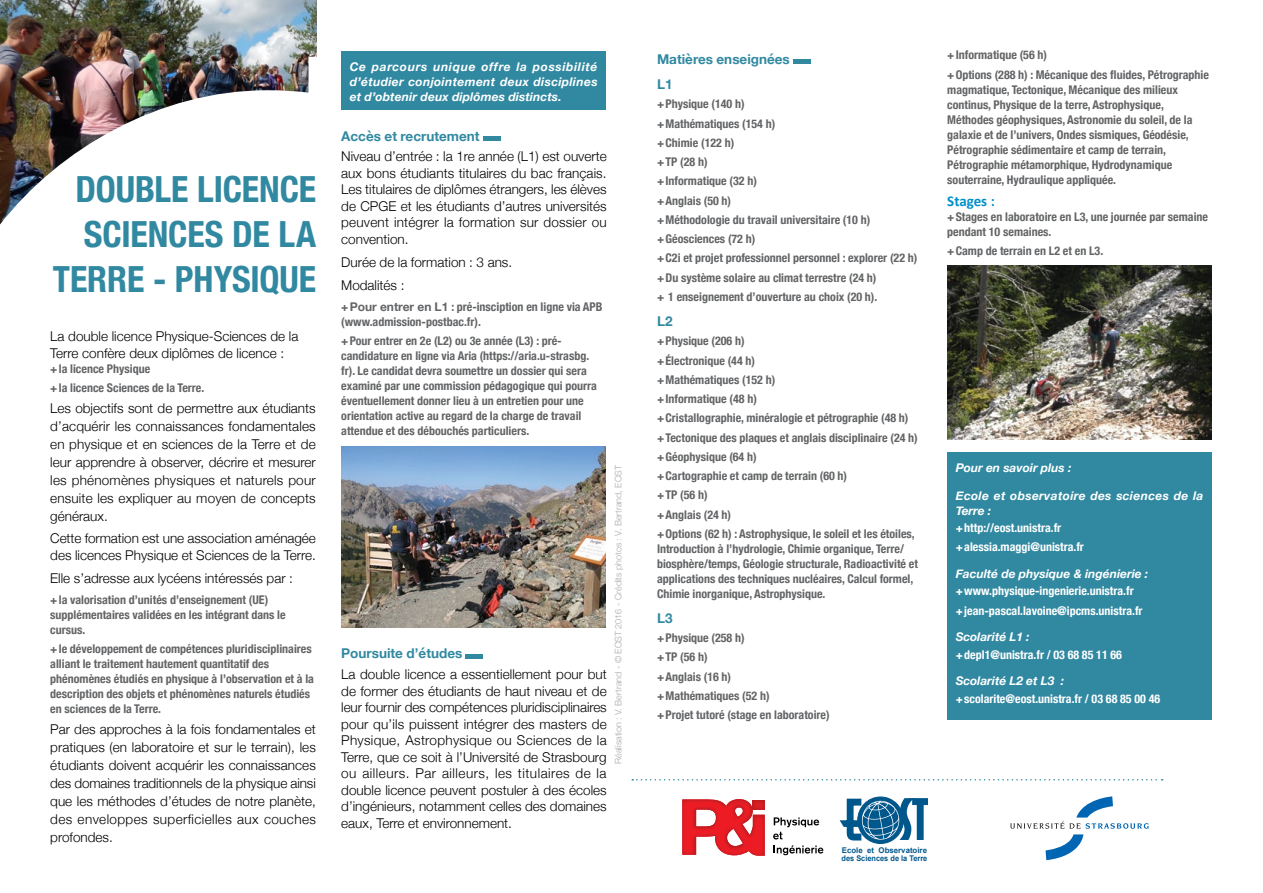
<style>
.page{position:relative;width:1263px;height:893px;background:#fff}
.page>*{position:absolute;margin:0;border:0;box-sizing:border-box;transform-origin:0 0}
.t1{font:700 condensed 36px "Helvetica Neue";letter-spacing:-.005em;color:#3189a1}
.t2{font:700 15px "Calibri";color:#0091c9}
.t3{font:300 13.5px/16.5px "Helvetica Neue";color:#000;text-align:justify}
.t4{font:700 13.5px/25px "Helvetica Neue";color:#3189a1}
.t5{font:700 condensed 12px/19.2px "Helvetica Neue";color:#636466}
.t6{font:700 condensed 12px/19.2px "Helvetica Neue";color:#fff}
.t7{font:italic 700 12px/15px "Helvetica Neue";letter-spacing:.01em;color:#fff;text-align:justify}
.t8{font:italic 700 12px/15px "Helvetica Neue";letter-spacing:.03em;color:#fff}
.t9{font:300 9px "Helvetica Neue";color:#a7a9ac}
.t10{font:700 7.8px/8.4px "Arial";color:#00578c}
.s1{font-stretch:normal}
</style>
<div class="page">
<img style="left:0;top:0;width:317px;height:225px">
<div style="left:947px;top:452px;width:265px;height:267px;background:#3189a1"></div>
<div style="left:483px;top:136px;width:17px;height:5px;background:#3189a1"></div>
<hr style="left:466px;top:654px;width:17px;height:4px;background:#3189a1">
<hr style="left:793px;top:60px;width:17px;height:4px;background:#3189a1">
<svg style="left:840px;top:796px;width:88px;height:48px"></svg>
<svg style="left:1010px;top:796px;width:139px;height:64px"></svg>
<svg style="left:632px;top:779px;width:531px;height:1px"></svg>
<img style="left:341px;top:446px;width:265px;height:181px">
<img style="left:947px;top:266px;width:265px;height:173px">
<svg style="left:773px;top:817px;width:46px;height:22px"></svg>
<svg style="left:774px;top:845px;width:49px;height:10px"></svg>
<img style="left:682px;top:799px;width:83px;height:57px">
<div style="left:341px;top:51px;width:265px;height:59px;background:#3189a1"></div>
<h1 class="t1" style="left:75px;top:159px;width:242px">DOUBLE lICENCE</h1>
<h1 class="t1" style="left:84px;top:204px;width:234px">SCIENCES DE LA</h1>
<h1 class="t1" style="left:53px;top:249px;width:245px">TERRE - physique</h1>
<p class="t3" style="left:50px;top:327px;width:250px">La double licence Physique-Sciences de la<br>Terre confère deux diplômes de licence :</p>
<p class="t5" style="left:50px;top:358px;width:156px">+la licence Physique<br>+la licence Sciences de la Terre.</p>
<p class="t3" style="left:50px;top:398px;width:267px;line-height:18px">Les objectifs sont de permettre aux étudiants d’acquérir les connaissances fondamentales en physique et en sciences de la Terre et de leur apprendre à observer, décrire et mesurer les phénomènes physiques et naturels pour ensuite les expliquer au moyen de concepts généraux.</p>
<p class="t3" style="left:50px;top:529px;width:267px">Cette formation est une association aménagée des licences Physique et Sciences de la Terre.</p>
<p class="t3" style="left:50px;top:569px;width:244px">Elle s’adresse aux lycéens intéressés par :</p>
<p class="t5" style="left:50px;top:592px;width:237px;line-height:15px">+la valorisation d’unités d’enseignement (UE) supplémentaires validées en les intégrant dans le cursus.</p>
<p class="t5" style="left:50px;top:641px;width:265px;line-height:15px">+le développement de compétences pluridisciplinaires alliant le traitement hautement quantitatif des phénomènes étudiés en physique à l’observation et à la description des objets et phénomènes naturels étudiés en sciences de la Terre.</p>
<p class="t3" style="left:50px;top:719px;width:267px;line-height:18px">Par des approches à la fois fondamentales et pratiques (en laboratoire et sur le terrain), les étudiants doivent acquérir les connaissances des domaines traditionnels de la physique ainsi que les méthodes d’études de notre planète, des enveloppes superficielles aux couches profondes.</p>
<p class="t7" style="left:350px;top:60px;width:249px">Ce parcours unique offre la possibilité d’étudier conjointement deux disciplines et d’obtenir deux diplômes distincts.</p>
<p class="t4" style="left:341px;top:124px;width:140px">Accès et recrutement</p>
<p class="t3" style="left:341px;top:147px;width:267px">Niveau d’entrée : la 1re année (L1) est ouverte aux bons étudiants titulaires du bac français.<br>Les titulaires de diplômes étrangers, les élèves de CPGE et les étudiants d’autres universités peuvent intégrer la formation sur dossier ou convention.</p>
<p class="t3" style="left:341px;top:250px;width:172px;line-height:23px">Durée de la formation : 3 ans.<br>Modalités :</p>
<p class="t5" style="left:341px;top:299px;width:263px;line-height:15px">+<span class="s1">Pour entrer en L1</span> : pré-insciption en ligne via APB (www.admission-postbac.fr).</p>
<p class="t5" style="left:341px;top:333px;width:257px;line-height:15px">+Pour entrer en 2e (L2) ou 3e année (L3) : pré&shy;candidature en ligne via Aria (https://aria.u-strasbg. fr). Le candidat devra soumettre un dossier qui sera examiné par une commission pédagogique qui pourra éventuellement donner lieu à un entretien pour une orientation active au regard de la charge de travail attendue et des débouchés particuliers.</p>
<p class="t4" style="left:341px;top:641px;width:123px">Poursuite d’études</p>
<p class="t3" style="left:341px;top:665px;width:267px">La double licence a essentiellement pour but de former des étudiants de haut niveau et de leur fournir des compétences pluridisciplinaires pour qu’ils puissent intégrer des masters de Physique, Astrophysique ou Sciences de la Terre, que ce soit à l’Université de Strasbourg ou ailleurs. Par ailleurs, les titulaires de la double licence peuvent postuler à des écoles d’ingénieurs, notamment celles des domaines eaux, Terre et environnement.</p>
<p class="t5" style="left:947px;top:45px;width:263px">+Informatique (56 h)<br>+Options (288 h) : Mécanique des fluides, Pétrographie</p>
<p class="t5" style="left:947px;top:81px;width:247px;line-height:15px">magmatique, Tectonique, Mécanique des milieux continus, Physique de la terre, Astrophysique, Méthodes géophysiques, Astronomie du soleil, de la galaxie et de l’univers, Ondes sismiques, Géodésie, Pétrographie sédimentaire et camp de terrain, Pétrographie métamorphique, Hydrodynamique souterraine, Hydraulique appliquée.</p>
<p class="t2" style="left:947px;top:191px;width:49px">Stages :</p>
<p class="t5" style="left:947px;top:208px;width:262px;line-height:15px">+Stages en laboratoire en L3, une journée par semaine pendant 10 semaines.</p>
<p class="t5" style="left:947px;top:241px;width:158px">+Camp de terrain en L2 et en L3.</p>
<p class="t4" style="left:657px;top:47px;width:134px">Matières enseignées<br>L1</p>
<p class="t5" style="left:657px;top:94px;width:262px">+Physique (140 h)<br>+Mathématiques (154 h)<br>+Chimie (122 h)<br>+TP (28 h)<br>+Informatique (32 h)<br>+Anglais (50 h)<br>+Méthodologie du travail universitaire (10 h) +Géosciences (72 h)<br>+C2i et projet professionnel personnel : explorer (22 h) +Du système solaire au climat terrestre (24 h)<br>+ 1 enseignement d’ouverture au choix (20 h).</p>
<p class="t4" style="left:657px;top:309px;width:17px">L2</p>
<p class="t5" style="left:657px;top:331px;width:262px">+Physique (206 h)<br>+Électronique (44 h)<br>+Mathématiques (152 h)<br>+Informatique (48 h)<br>+Cristallographie, minéralogie et pétrographie (48 h) +Tectonique des plaques et anglais disciplinaire (24 h) +Géophysique (64 h)<br>+Cartographie et camp de terrain (60 h)<br>+TP (56 h)<br>+Anglais (24 h)<br>+Options (62 h) : Astrophysique, le soleil et les étoiles,</p>
<p class="t5" style="left:657px;top:540px;width:262px;line-height:15px">Introduction à l’hydrologie, Chimie organique, Terre/ biosphère/temps, Géologie structurale, Radioactivité et applications des techniques nucléaires, Calcul formel, Chimie inorganique, Astrophysique.</p>
<p class="t4" style="left:657px;top:606px;width:17px">L3</p>
<p class="t5" style="left:657px;top:627px;width:174px">+Physique (258 h)<br>+TP (56 h)<br>+Anglais (16 h)<br>+Mathématiques (52 h)<br>+Projet tutoré (stage en laboratoire)</p>
<p class="t9" style="left:611px;top:764px;width:301px;rotate:-90deg">Réalisation : V. Bertrand - © EOST 2016 - Crédits photos : V. Bertrand, EOST</p>
<p class="t7" style="left:956px;top:461px;width:117px">Pour en savoir plus :</p>
<p class="t8" style="left:956px;top:488px;width:249px">Ecole et observatoire des sciences de la<br>Terre :</p>
<p class="t6" style="left:956px;top:517px;width:130px">+http://eost.unistra.fr +alessia.maggi@unistra.fr</p>
<p class="t7" style="left:956px;top:567px;width:194px">Faculté de physique &amp; ingénierie :</p>
<p class="t6" style="left:956px;top:581px;width:188px">+www.physique-ingenierie.unistra.fr +jean-pascal.lavoine@ipcms.unistra.fr</p>
<p class="t7" style="left:956px;top:630px;width:75px">Scolarité L1 :</p>
<p class="t6" style="left:956px;top:644px;width:168px">+depl1@unistra.fr / 03 68 85 11 66</p>
<p class="t7" style="left:956px;top:674px;width:110px">Scolarité L2 et L3 :</p>
<p class="t6" style="left:956px;top:688px;width:206px">+scolarite@eost.unistra.fr / 03 68 85 00 46</p>
<p class="t10" style="left:841px;top:846px;width:87px">Ecole et Observatoire des Sciences de la Terre</p>
</div>
